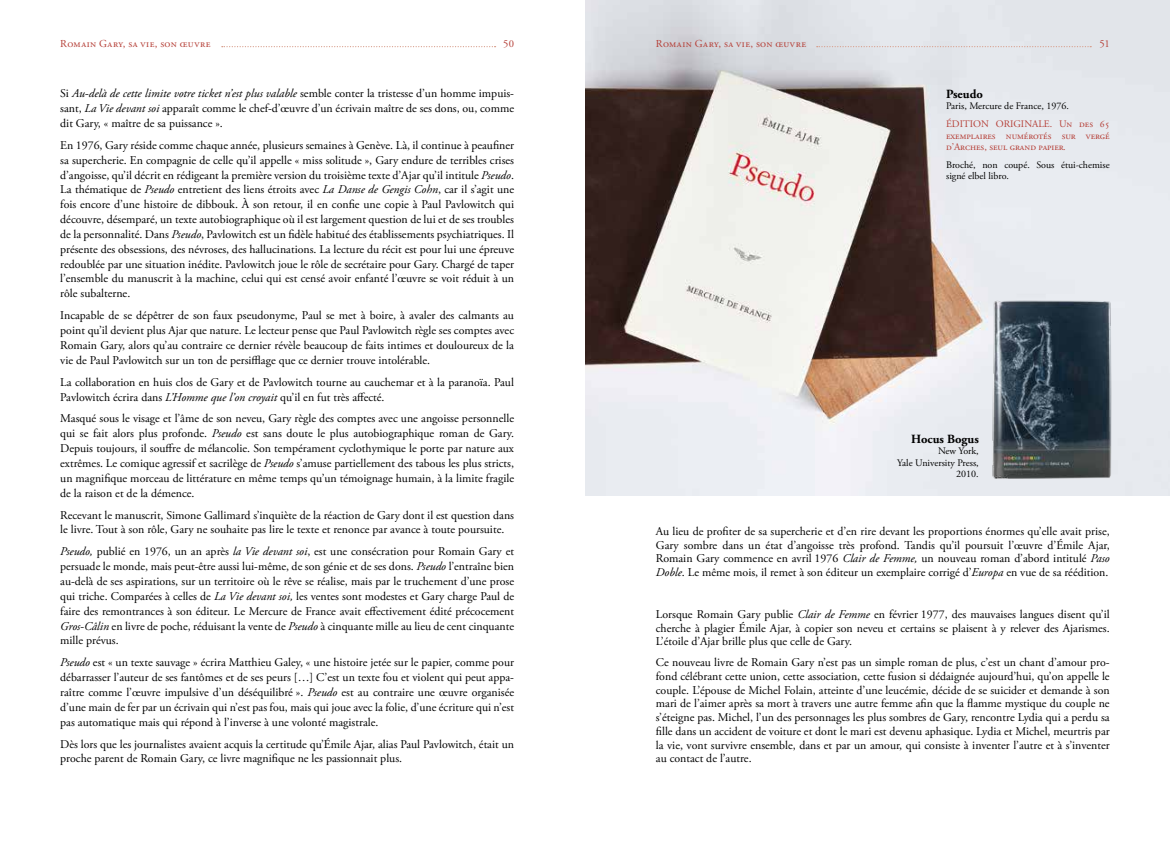
<style>
.page{position:relative;width:1170px;height:851px;background:#fff}
.page>*{position:absolute;margin:0;border:0;box-sizing:border-box;transform-origin:0 0}
.t1{font:700 12.5px "Adobe Garamond Pro";color:#000}
.t2{font:11.88px/14.9px "Adobe Garamond Pro";color:#000;text-align:justify}
.t3{font:10.62px "Adobe Garamond Pro";letter-spacing:.04em;color:#b53e36}
.t4{font:10px/11.2px "Adobe Garamond Pro";color:#b53e36;text-align:justify}
.t5{font:10px/11.2px "Adobe Garamond Pro";letter-spacing:-.01em;color:#000}
.t6{font:10px/11.2px "Adobe Garamond Pro";letter-spacing:-.03em;color:#000;text-align:right}
.s1{font-style:italic}
</style>
<div class="page">
<img style="left:585px;top:0;width:584px;height:495px">
<svg style="left:222px;top:46px;width:273px;height:1px"></svg>
<svg style="left:816px;top:46px;width:275px;height:1px"></svg>
<img style="left:988px;top:296px;width:127px;height:187px">
<p class="t3" style="left:60px;top:37px;width:152px">Romain Gary, sa vie, son œuvre</p>
<p class="t3" style="left:503px;top:37px;width:12px">50</p>
<p class="t3" style="left:656px;top:37px;width:152px">Romain Gary, sa vie, son œuvre</p>
<p class="t3" style="left:1099px;top:37px;width:12px">51</p>
<p class="t2" style="left:60px;top:86px;width:455px">Si <span class="s1">Au-delà de cette limite votre ticket n’est plus valable</span> semble conter la tristesse d’un homme impuis&shy;sant, <span class="s1">La Vie devant soi</span> apparaît comme le chef-d’œuvre d’un écrivain maître de ses dons, ou, comme dit Gary, « maître de sa puissance ».</p>
<p class="t2" style="left:60px;top:138px;width:455px">En 1976, Gary réside comme chaque année, plusieurs semaines à Genève. Là, il continue à peaufiner sa supercherie. En compagnie de celle qu’il appelle « miss solitude », Gary endure de terribles crises d’angoisse, qu’il décrit en rédigeant la première version du troisième texte d’Ajar qu’il intitule <span class="s1">Pseudo</span>.<br>La thématique de <span class="s1">Pseudo</span> entretient des liens étroits avec <span class="s1">La Danse de Gengis Cohn</span>, car il s’agit une fois encore d’une histoire de dibbouk. À son retour, il en confie une copie à Paul Pavlowitch qui découvre, désemparé, un texte autobiographique où il est largement question de lui et de ses troubles de la personnalité. Dans <span class="s1">Pseudo</span>, Pavlowitch est un fidèle habitué des établissements psychiatriques. Il présente des obsessions, des névroses, des hallucinations. La lecture du récit est pour lui une épreuve redoublée par une situation inédite. Pavlowitch joue le rôle de secrétaire pour Gary. Chargé de taper l’ensemble du manuscrit à la machine, celui qui est censé avoir enfanté l’œuvre se voit réduit à un rôle subalterne.</p>
<p class="t2" style="left:60px;top:308px;width:455px">Incapable de se dépêtrer de son faux pseudonyme, Paul se met à boire, à avaler des calmants au point qu’il devient plus Ajar que nature. Le lecteur pense que Paul Pavlowitch règle ses comptes avec Romain Gary, alors qu’au contraire ce dernier révèle beaucoup de faits intimes et douloureux de la vie de Paul Pavlowitch sur un ton de persifflage que ce dernier trouve intolérable.</p>
<p class="t2" style="left:60px;top:375px;width:455px">La collaboration en huis clos de Gary et de Pavlowitch tourne au cauchemar et à la paranoïa. Paul<br>Pavlowitch écrira dans <span class="s1">L’Homme que l’on croyait</span> qu’il en fut très affecté.</p>
<p class="t2" style="left:60px;top:411px;width:455px">Masqué sous le visage et l’âme de son neveu, Gary règle des comptes avec une angoisse personnelle qui se fait alors plus profonde. <span class="s1">Pseudo</span> est sans doute le plus autobiographique roman de Gary.<br>Depuis toujours, il souffre de mélancolie. Son tempérament cyclothymique le porte par nature aux extrêmes. Le comique agressif et sacrilège de <span class="s1">Pseudo</span> s’amuse partiellement des tabous les plus stricts, un magnifique morceau de littérature en même temps qu’un témoignage humain, à la limite fragile de la raison et de la démence.</p>
<p class="t2" style="left:60px;top:507px;width:455px">Recevant le manuscrit, Simone Gallimard s’inquiète de la réaction de Gary dont il est question dans le livre. Tout à son rôle, Gary ne souhaite pas lire le texte et renonce par avance à toute poursuite.</p>
<p class="t2" style="left:60px;top:544px;width:455px"><span class="s1">Pseudo,</span> publié en 1976, un an après <span class="s1">la Vie devant soi</span>, est une consécration pour Romain Gary et persuade le monde, mais peut-être aussi lui-même, de son génie et de ses dons. <span class="s1">Pseudo</span> l’entraîne bien au-delà de ses aspirations, sur un territoire où le rêve se réalise, mais par le truchement d’une prose qui triche. Comparées à celles de <span class="s1">La Vie devant soi,</span> les ventes sont modestes et Gary charge Paul de faire des remontrances à son éditeur. Le Mercure de France avait effectivement édité précocement <span class="s1">Gros-Câlin</span> en livre de poche, réduisant la vente de <span class="s1">Pseudo</span> à cinquante mille au lieu de cent cinquante mille prévus.</p>
<p class="t2" style="left:60px;top:655px;width:455px"><span class="s1">Pseudo</span> est « un texte sauvage » écrira Matthieu Galey, « une histoire jetée sur le papier, comme pour débarrasser l’auteur de ses fantômes et de ses peurs […] C’est un texte fou et violent qui peut appa&shy;raître comme l’œuvre impulsive d’un déséquilibré ». <span class="s1">Pseudo</span> est au contraire une œuvre organisée d’une main de fer par un écrivain qui n’est pas fou, mais qui joue avec la folie, d’une écriture qui n’est pas automatique mais qui répond à l’inverse à une volonté magistrale.</p>
<p class="t2" style="left:60px;top:736px;width:455px">Dès lors que les journalistes avaient acquis la certitude qu’Émile Ajar, alias Paul Pavlowitch, était un proche parent de Romain Gary, ce livre magnifique ne les passionnait plus.</p>
<p class="t1" style="left:946px;top:86px;width:38px">Pseudo</p>
<p class="t5" style="left:946px;top:100px;width:124px">Paris, Mercure de France, 1976.</p>
<p class="t4" style="left:946px;top:119px;width:165px">ÉDITION ORIGINALE. Un des 65 exemplaires numérotés sur vergé d’Arches, seul grand papier.</p>
<p class="t5" style="left:946px;top:160px;width:165px">Broché, non coupé. Sous étui-chemise signé elbel libro.</p>
<p class="t1" style="left:911px;top:432px;width:69px">Hocus Bogus</p>
<p class="t6" style="left:897px;top:446px;width:83px">New York,<br>Yale University Press,<br>2010.</p>
<p class="t2" style="left:655px;top:524px;width:455px;line-height:13.8px">Au lieu de profiter de sa supercherie et d’en rire devant les proportions énormes qu’elle avait prise, Gary sombre dans un état d’angoisse très profond. Tandis qu’il poursuit l’œuvre d’Émile Ajar, Romain Gary commence en avril 1976 <span class="s1">Clair de Femme,</span> un nouveau roman d’abord intitulé <span class="s1">Paso Doble</span>. Le même mois, il remet à son éditeur un exemplaire corrigé d’<span class="s1">Europa</span> en vue de sa réédition.</p>
<p class="t2" style="left:655px;top:607px;width:455px;line-height:13.8px">Lorsque Romain Gary publie <span class="s1">Clair de Femme</span> en février 1977, des mauvaises langues disent qu’il cherche à plagier Émile Ajar, à copier son neveu et certains se plaisent à y relever des Ajarismes.<br>L’étoile d’Ajar brille plus que celle de Gary.</p>
<p class="t2" style="left:655px;top:655px;width:455px;line-height:13.8px">Ce nouveau livre de Romain Gary n’est pas un simple roman de plus, c’est un chant d’amour pro&shy;fond célébrant cette union, cette association, cette fusion si dédaignée aujourd’hui, qu’on appelle le couple. L’épouse de Michel Folain, atteinte d’une leucémie, décide de se suicider et demande à son mari de l’aimer après sa mort à travers une autre femme afin que la flamme mystique du couple ne s’éteigne pas. Michel, l’un des personnages les plus sombres de Gary, rencontre Lydia qui a perdu sa fille dans un accident de voiture et dont le mari est devenu aphasique. Lydia et Michel, meurtris par la vie, vont survivre ensemble, dans et par un amour, qui consiste à inventer l’autre et à s’inventer au contact de l’autre.</p>
</div>
